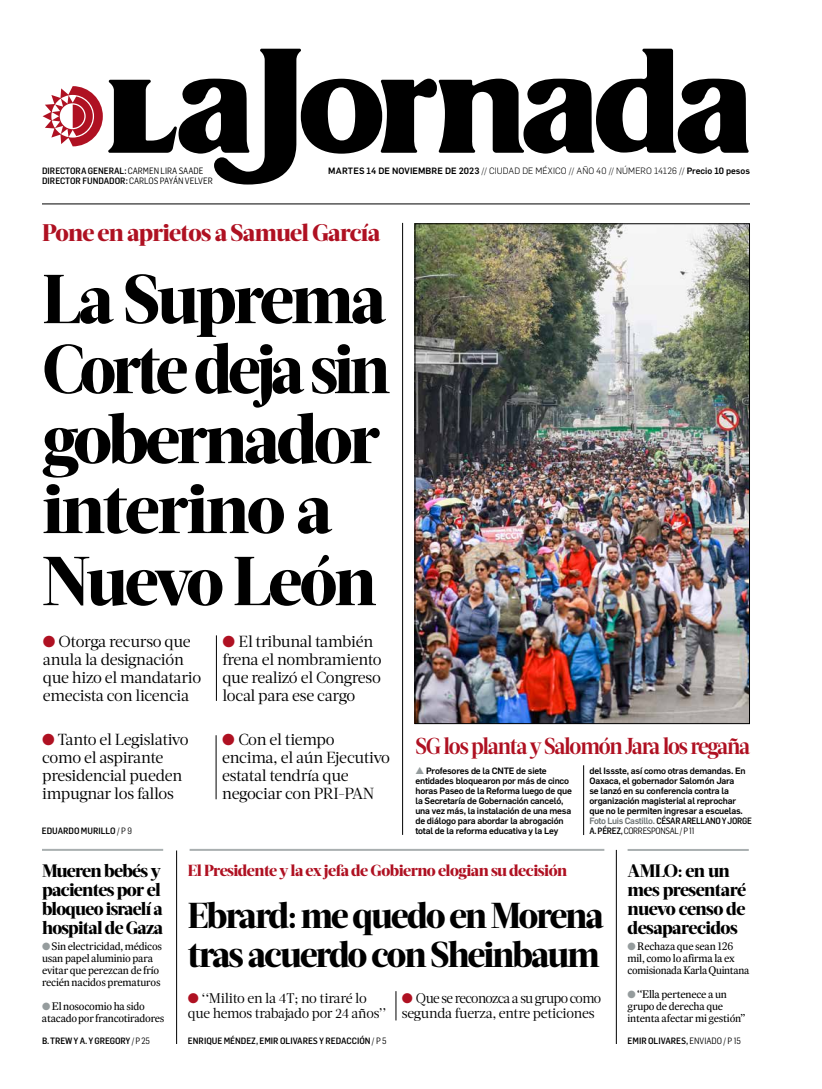
<style>
.page{position:relative;width:822px;height:1089px;background:#fff}
.page>*{position:absolute;margin:0;border:0;box-sizing:border-box;transform-origin:0 0}
.t1{font:800 69px/70.5px "Acta Headline";letter-spacing:-.05em;color:#000}
.t2{font:800 36px/39px "Acta Headline";letter-spacing:-.05em;color:#000}
.t3{font:800 24px "Acta Headline";letter-spacing:-.03em;color:#af1122}
.t4{font:700 23px "Acta Headline";letter-spacing:-.055em;color:#af1122;scale:.93 1}
.t5{font:800 18px/19px "Acta Headline";letter-spacing:-.04em;color:#000}
.t6{font:16px/18px "Acta Deck";letter-spacing:-.02em;color:#000}
.t7{font:800 16px "Acta Headline";letter-spacing:-.03em;color:#af1122}
.t8{font:14px/15px "Acta Deck";letter-spacing:-.025em;color:#000;scale:.95 1}
.t9{font:14px/15px "Acta Deck";letter-spacing:-.025em;color:#000}
.t10{font:11px/12px "Expresso Tx";letter-spacing:-.02em;color:#000}
.t11{font:500 9px/10px "Flama";letter-spacing:-.02em;color:#000}
.t12{font:500 9px "Flama Semicond";color:#000}
.t13{font:500 9px "Flama";letter-spacing:.01em;color:#000}
.t14{font:500 9px/10px "Flama Semicond";letter-spacing:-.035em;color:#000}
.s1{font-weight:400}
.s2{font-weight:300}
.s3{color:#af1122}
.s4{color:#959c9d}
.s5{font-family:"Flama";color:#6d7373}
</style>
<div class="page">
<svg style="left:43px;top:49px;width:706px;height:136px"></svg>
<hr style="left:42px;top:204px;width:708px;height:1px;background:#000">
<hr style="left:216px;top:635px;width:1px;height:66px;background:#000">
<hr style="left:216px;top:735px;width:1px;height:64px;background:#000">
<hr style="left:402px;top:223px;width:1px;height:612px;background:#000">
<hr style="left:42px;top:849px;width:121px;height:2px;background:#a9afb0">
<hr style="left:176px;top:850px;width:1px;height:194px;background:#000">
<hr style="left:616px;top:850px;width:1px;height:194px;background:#000">
<hr style="left:628px;top:849px;width:121px;height:2px;background:#a9afb0">
<hr style="left:190px;top:849px;width:414px;height:2px;background:#a9afb0">
<svg style="left:396px;top:991px;width:1px;height:29px"></svg>
<hr style="left:583px;top:765px;width:1px;height:70px;background:#000">
<img style="left:417px;top:226px;width:331px;height:496px">
<p class="t12" style="left:42px;top:165px;width:163px">DIRECTORA GENERAL: <span class="s1">CARMEN LIRA SAADE</span></p>
<p class="t13" style="left:328px;top:164px;width:423px">martes 14 de noviembre de 2023 <span class="s2">// CIUDAD DE MÉXICO // AÑO 40 // NÚM ERO 14126 //</span> Precio 10 pesos</p>
<p class="t12" style="left:42px;top:175px;width:172px">DIRECTOR FUNDADOR: <span class="s1">CARLOS PAYÁN VELVER</span></p>
<h3 class="t3" style="left:42px;top:218px;width:340px">Pone en aprietos a Samuel García</h3>
<h1 class="t1" style="left:42px;top:264px;width:349px">La Suprema<br>Corte deja sin gobernador interino a<br>Nuevo León</h1>
<h3 class="t6" style="left:43px;top:632px;width:160px"><span class="s3">●</span> Otorga recurso que anula la designación que hizo el mandatario emecista con licencia</h3>
<h3 class="t6" style="left:222px;top:632px;width:161px"><span class="s3">●</span> El tribunal también frena el nombramiento que realizó el Congreso local para ese cargo</h3>
<h3 class="t6" style="left:42px;top:731px;width:148px"><span class="s3">●</span> Tanto el Legislativo como el aspirante presidencial pueden impugnar los fallos</h3>
<h3 class="t6" style="left:222px;top:731px;width:169px"><span class="s3">●</span> Con el tiempo encima, el aún Ejecutivo estatal tendría que negociar con PRI-PAN</h3>
<p class="t12" style="left:42px;top:825px;width:91px">EDUARDO MURILLO <span class="s1">/ P 9</span></p>
<h3 class="t4" style="left:415px;top:732px;width:362px">SG los planta y Salomón Jara los regaña</h3>
<p class="t11" style="left:415px;top:765px;width:89px"><span class="s4">▲</span> Profesores de la CNTE</p>
<p class="t11" style="left:415px;top:765px;width:158px;text-indent:101px">de siete entidades bloquearon por más de cinco horas Paseo de la Reforma luego de que la Secretaría de Gobernación canceló, una vez más, la instalación de una mesa de diálogo para abordar la abrogación total de la reforma educativa y la Ley</p>
<p class="t11" style="left:589px;top:765px;width:158px">del Issste, así como otras demandas. En Oaxaca, el gobernador Salomón Jara se lanzó en su conferencia contra la organización magisterial al reprochar que no le permiten ingresar a escuelas.</p>
<p class="t14" style="left:589px;top:816px;width:164px"><span class="s5">Foto Luis Castillo.</span> CÉSAR ARELLANO Y JORGE<br>A. PÉREZ, <span class="s1">CORRESPONSAL / P 11</span></p>
<h3 class="t5" style="left:42px;top:862px;width:123px">Mueren bebés y pacientes por el bloqueo israelí a hospital de Gaza</h3>
<p class="t10" style="left:42px;top:940px;width:122px"><span class="s4">●</span> Sin electricidad, médicos usan papel aluminio para evitar que perezcan de frío recién nacidos prematuros</p>
<p class="t10" style="left:42px;top:1000px;width:124px"><span class="s4">●</span> El nosocomio ha sido atacado por francotiradores</p>
<p class="t12" style="left:42px;top:1035px;width:110px">B. TREW Y A. Y GREGORY <span class="s1">/ P 25</span></p>
<h3 class="t7" style="left:188px;top:860px;width:381px">El Presidente y la ex jefa de Gobierno elogian su decisión</h3>
<h2 class="t2" style="left:188px;top:896px;width:418px">Ebrard: me quedo en Morena tras acuerdo con Sheinbaum</h2>
<h3 class="t9" style="left:188px;top:990px;width:200px"><span class="s3">●</span> ‘‘Milito en la 4T; no tiraré lo que hemos trabajado por 24 años’’</h3>
<h3 class="t8" style="left:402px;top:990px;width:211px"><span class="s3">●</span> Que se reconozca a su grupo como segunda fuerza, entre peticiones</h3>
<p class="t12" style="left:188px;top:1035px;width:200px">ENRIQUE MÉNDEZ, EMIR OLIVARES Y REDACCIÓN <span class="s1">/ P 5</span></p>
<h3 class="t5" style="left:628px;top:862px;width:120px">AMLO: en un mes presentaré nuevo censo de desaparecidos</h3>
<p class="t10" style="left:628px;top:940px;width:123px"><span class="s4">●</span> Rechaza que sean 126 mil, como lo afirma la ex comisionada Karla Quintana</p>
<p class="t10" style="left:628px;top:988px;width:119px"><span class="s4">●</span> ‘‘Ella pertenece a un grupo de derecha que intenta afectar mi gestión’’</p>
<p class="t12" style="left:628px;top:1035px;width:115px">EMIR OLIVARES, <span class="s1">ENVIADO/ P 15</span></p>
</div>
